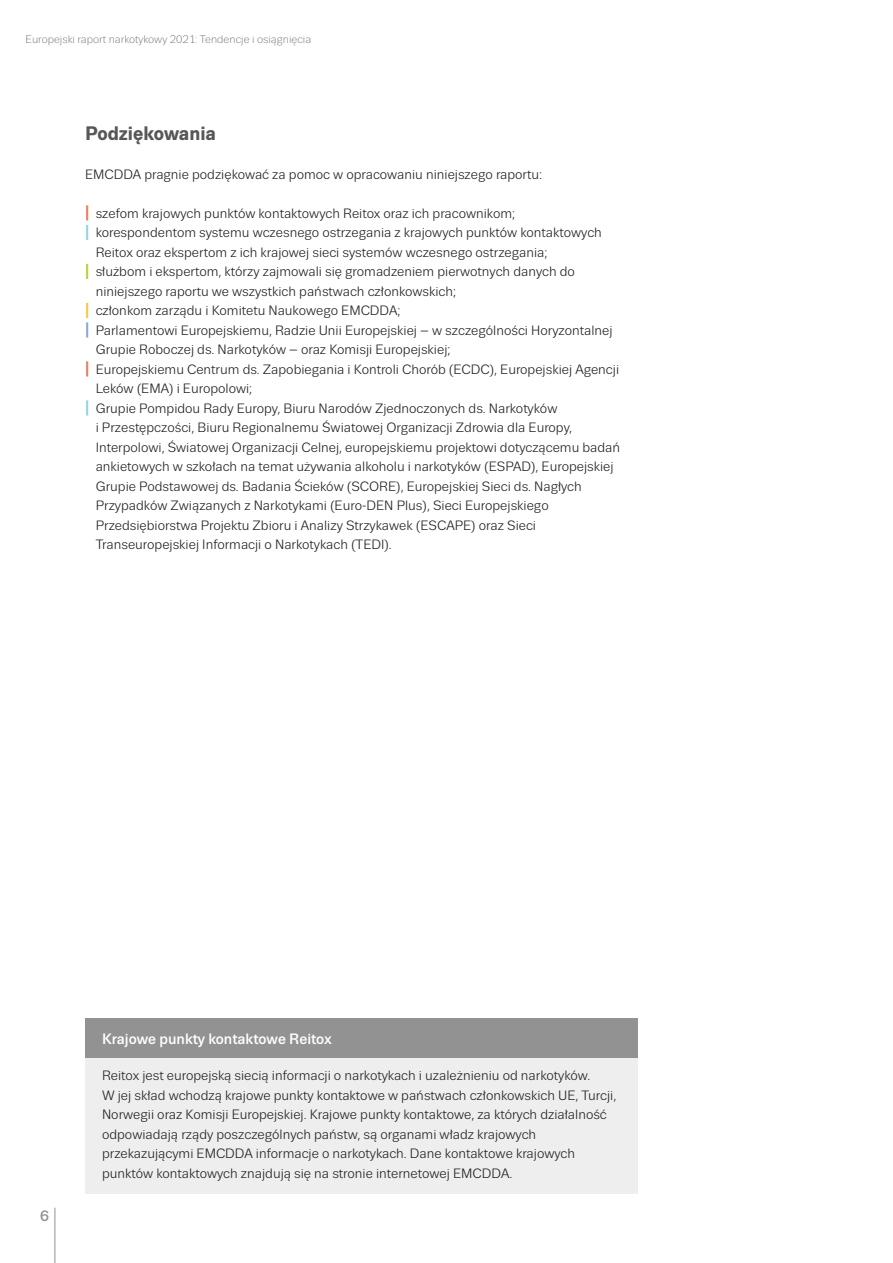
<style>
.page{position:relative;width:893px;height:1263px;background:#fff}
.page>*{position:absolute;margin:0;border:0;box-sizing:border-box;transform-origin:0 0}
.lim_title_2{font:700 19.5px "Trivia Sans";color:#575756}
.box_title{font:500 15px "Trivia Sans";color:#fff}
.t1{font:500 15px "Trivia Sans";color:#929292}
.regular_text_list_tu{font:13.5px/19.5px "Trivia Sans";color:#1d1d1b}
.box_body{font:13.5px/19.5px "Trivia Sans";color:#1d1d1b}
.regular_text_list_re{font:13.5px/19.5px "Trivia Sans";color:#1d1d1b}
.regular_text_list_bl{font:13.5px/19.5px "Trivia Sans";color:#1d1d1b}
.regular_text_list_gr{font:13.5px/19.5px "Trivia Sans";color:#1d1d1b}
.body{font:13.5px "Trivia Sans";color:#1d1d1b}
.regular_text_list_ye{font:13.5px "Trivia Sans";color:#1d1d1b}
.t2{font:300 10.95px "Trivia Sans";color:#575756}
</style>
<div class="page">
<hr style="left:55px;top:1208px;width:1px;height:55px;background:#929292">
<svg style="left:86px;top:205px;width:2px;height:35px"></svg>
<svg style="left:86px;top:264px;width:2px;height:15px"></svg>
<svg style="left:86px;top:303px;width:2px;height:34px"></svg>
<svg style="left:86px;top:361px;width:2px;height:15px"></svg>
<svg style="left:86px;top:400px;width:2px;height:15px"></svg>
<div style="left:85px;top:1018px;width:553px;height:42px;background:#929292"></div>
<div style="left:85px;top:1058px;width:553px;height:135px;background:#eee"></div>
<p class="t2" style="left:26px;top:33px;width:287px">Europejski raport narkotykowy 2021: Tendencje i osiągnięcia</p>
<p class="lim_title_2" style="left:85px;top:122px;width:133px">Podziękowania</p>
<p class="body" style="left:85px;top:167px;width:458px">EMCDDA pragnie podziękować za pomoc w opracowaniu niniejszego raportu:</p>
<p class="regular_text_list_re" style="left:96px;top:203px;width:421px">szefom krajowych punktów kontaktowych Reitox oraz ich pracownikom;</p>
<p class="regular_text_list_tu" style="left:96px;top:223px;width:508px">korespondentom systemu wczesnego ostrzegania z krajowych punktów kontaktowych<br>Reitox oraz ekspertom z ich krajowej sieci systemów wczesnego ostrzegania;</p>
<p class="regular_text_list_gr" style="left:96px;top:262px;width:481px">służbom i ekspertom, którzy zajmowali się gromadzeniem pierwotnych danych do niniejszego raportu we wszystkich państwach członkowskich;</p>
<p class="regular_text_list_ye" style="left:96px;top:303px;width:306px">członkom zarządu i Komitetu Naukowego EMCDDA;</p>
<p class="regular_text_list_bl" style="left:96px;top:320px;width:518px">Parlamentowi Europejskiemu, Radzie Unii Europejskiej – w szczególności Horyzontalnej<br>Grupie Roboczej ds. Narkotyków – oraz Komisji Europejskiej;</p>
<p class="regular_text_list_re" style="left:96px;top:359px;width:525px">Europejskiemu Centrum ds. Zapobiegania i Kontroli Chorób (ECDC), Europejskiej Agencji<br>Leków (EMA) i Europolowi;</p>
<p class="regular_text_list_tu" style="left:96px;top:398px;width:526px">Grupie Pompidou Rady Europy, Biuru Narodów Zjednoczonych ds. Narkotyków<br>i Przestępczości, Biuru Regionalnemu Światowej Organizacji Zdrowia dla Europy, Interpolowi, Światowej Organizacji Celnej, europejskiemu projektowi dotyczącemu badań ankietowych w szkołach na temat używania alkoholu i narkotyków (ESPAD), Europejskiej Grupie Podstawowej ds. Badania Ścieków (SCORE), Europejskiej Sieci ds. Nagłych Przypadków Związanych z Narkotykami (Euro-DEN Plus), Sieci Europejskiego Przedsiębiorstwa Projektu Zbioru i Analizy Strzykawek (ESCAPE) oraz Sieci Transeuropejskiej Informacji o Narkotykach (TEDI).</p>
<p class="t1" style="left:40px;top:1208px;width:10px">6</p>
<p class="box_title" style="left:102px;top:1031px;width:231px">Krajowe punkty kontaktowe Reitox</p>
<p class="box_body" style="left:102px;top:1066px;width:516px">Reitox jest europejską siecią informacji o narkotykach i uzależnieniu od narkotyków.<br>W jej skład wchodzą krajowe punkty kontaktowe w państwach członkowskich UE, Turcji, Norwegii oraz Komisji Europejskiej. Krajowe punkty kontaktowe, za których działalność odpowiadają rządy poszczególnych państw, są organami władz krajowych przekazującymi EMCDDA informacje o narkotykach. Dane kontaktowe krajowych punktów kontaktowych znajdują się na stronie internetowej EMCDDA.</p>
</div>
